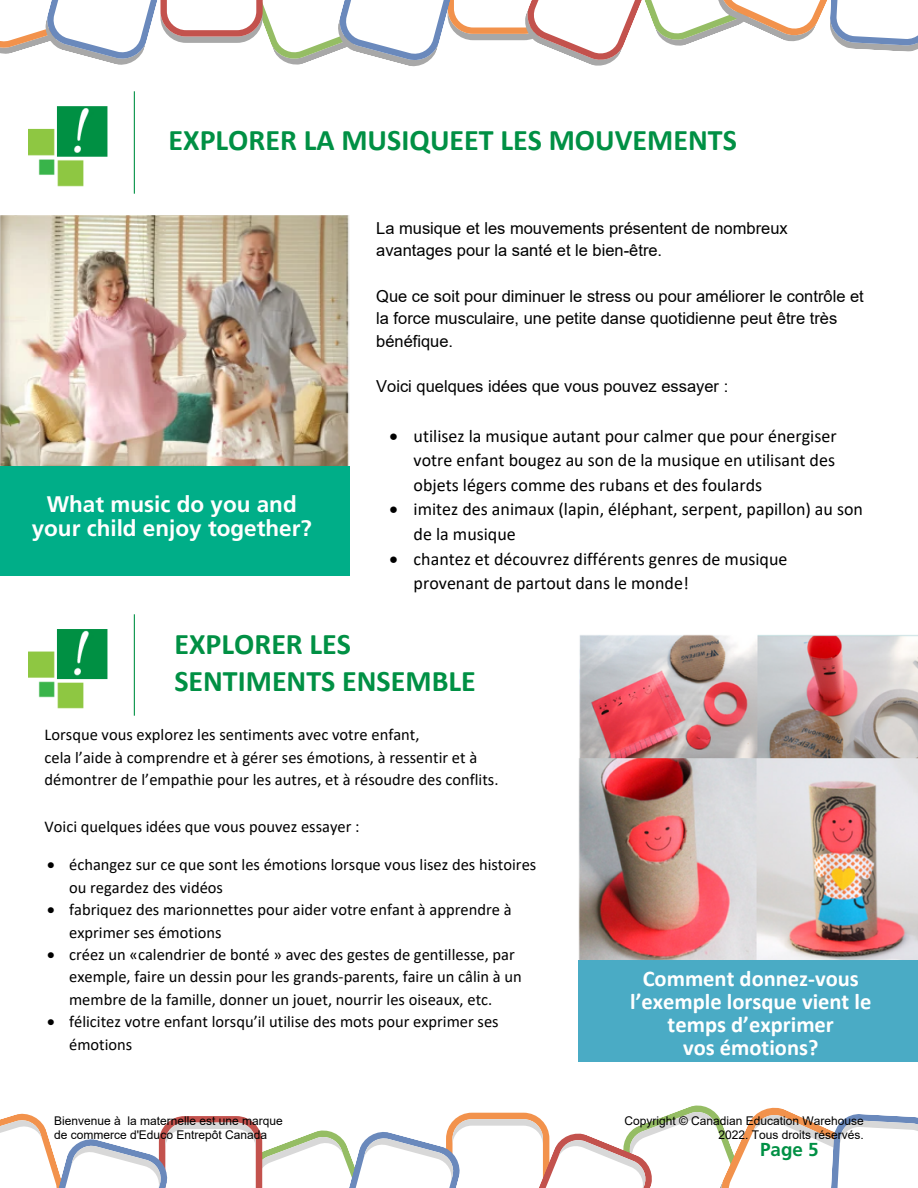
<style>
.page{position:relative;width:918px;height:1188px;background:#fff}
.page>*{position:absolute;margin:0;border:0;box-sizing:border-box;transform-origin:0 0}
.t1{font:700 30px/37.2px "Calibri";color:#009044}
.t2{font:700 22.5px/23.1px "Calibri";color:#fff;text-align:center}
.t3{font:700 22.5px/23.7px "Frutiger LT Std";color:#fff;text-align:center}
.t4{font:700 18.75px "Frutiger LT Std";color:#009044}
.t5{font:18px/24.6px "Calibri";color:#000}
.t6{font:16.5px/22.5px "Calibri";color:#000}
.t7{font:16.5px/22.4px "Arial";color:#000}
.t8{font:12px/14.4px "Arial";color:#000}
</style>
<div class="page">
<img style="left:29px;top:92px;width:105px;height:101px">
<svg style="left:0;top:1105px;width:918px;height:83px"></svg>
<svg style="left:0;top:0;width:918px;height:67px"></svg>
<img style="left:0;top:215px;width:350px;height:252px">
<div style="left:0;top:467px;width:350px;height:109px;background:#00ae88"></div>
<img style="left:29px;top:614px;width:105px;height:101px">
<img style="left:579px;top:634px;width:339px;height:326px">
<div style="left:579px;top:960px;width:339px;height:101px;background:#4aabc5"></div>
<h1 class="t1" style="left:169px;top:121px;width:570px">EXPLORER LA MUSIQUEET LES MOUVEMENTS</h1>
<h2 class="t3" style="left:32px;top:494px;width:282px">What music do you and your child enjoy together?</h2>
<p class="t7" style="left:376px;top:217px;width:413px">La musique et les mouvements présentent de nombreux avantages pour la santé et le bien-être.</p>
<p class="t7" style="left:376px;top:285px;width:489px">Que ce soit pour diminuer le stress ou pour améliorer le contrôle et la force musculaire, une petite danse quotidienne peut être très bénéfique.</p>
<p class="t7" style="left:376px;top:375px;width:354px">Voici quelques idées que vous pouvez essayer :</p>
<p class="t5" style="left:414px;top:423px;width:425px;text-align:justify;text-indent:-24px">• utilisez la musique autant pour calmer que pour énergiser votre enfant bougez au son de la musique en utilisant des objets légers comme des rubans et des foulards</p>
<p class="t5" style="left:414px;top:497px;width:451px;text-indent:-24px">• imitez des animaux (lapin, éléphant, serpent, papillon) au son de la musique</p>
<p class="t5" style="left:414px;top:546px;width:375px;text-indent:-24px">• chantez et découvrez différents genres de musique provenant de partout dans le monde!</p>
<h1 class="t1" style="left:174px;top:625px;width:303px">EXPLORER LES<br>SENTIMENTS ENSEMBLE</h1>
<p class="t6" style="left:45px;top:723px;width:456px">Lorsque vous explorez les sentiments avec votre enfant,<br>cela l’aide à comprendre et à gérer ses émotions, à ressentir et à démontrer de l’empathie pour les autres, et à résoudre des conflits.</p>
<p class="t6" style="left:45px;top:815px;width:317px">Voici quelques idées que vous pouvez essayer :</p>
<p class="t6" style="left:69px;top:853px;width:469px;text-indent:-22px">• échangez sur ce que sont les émotions lorsque vous lisez des histoires ou regardez des vidéos</p>
<p class="t6" style="left:69px;top:898px;width:444px;text-indent:-22px">• fabriquez des marionnettes pour aider votre enfant à apprendre à exprimer ses émotions</p>
<p class="t6" style="left:69px;top:943px;width:454px;text-indent:-22px">• créez un «calendrier de bonté » avec des gestes de gentillesse, par exemple, faire un dessin pour les grands-parents, faire un câlin à un membre de la famille, donner un jouet, nourrir les oiseaux, etc.</p>
<p class="t6" style="left:69px;top:1010px;width:431px;text-indent:-22px">• félicitez votre enfant lorsqu’il utilise des mots pour exprimer ses émotions</p>
<h2 class="t2" style="left:630px;top:967px;width:243px">Comment donnez-vous l’exemple lorsque vient le temps d’exprimer<br>vos émotions?</h2>
<p class="t8" style="left:54px;top:1113px;width:230px">Bienvenue à la maternelle est une marque de commerce d'Educo Entrepôt Canada</p>
<p class="t8" style="left:624px;top:1113px;width:241px;text-align:right">Copyright © Canadian Education Warehouse<br>2022. Tous droits réservés.</p>
<p class="t4" style="left:760px;top:1142px;width:60px">Page 5</p>
</div>
